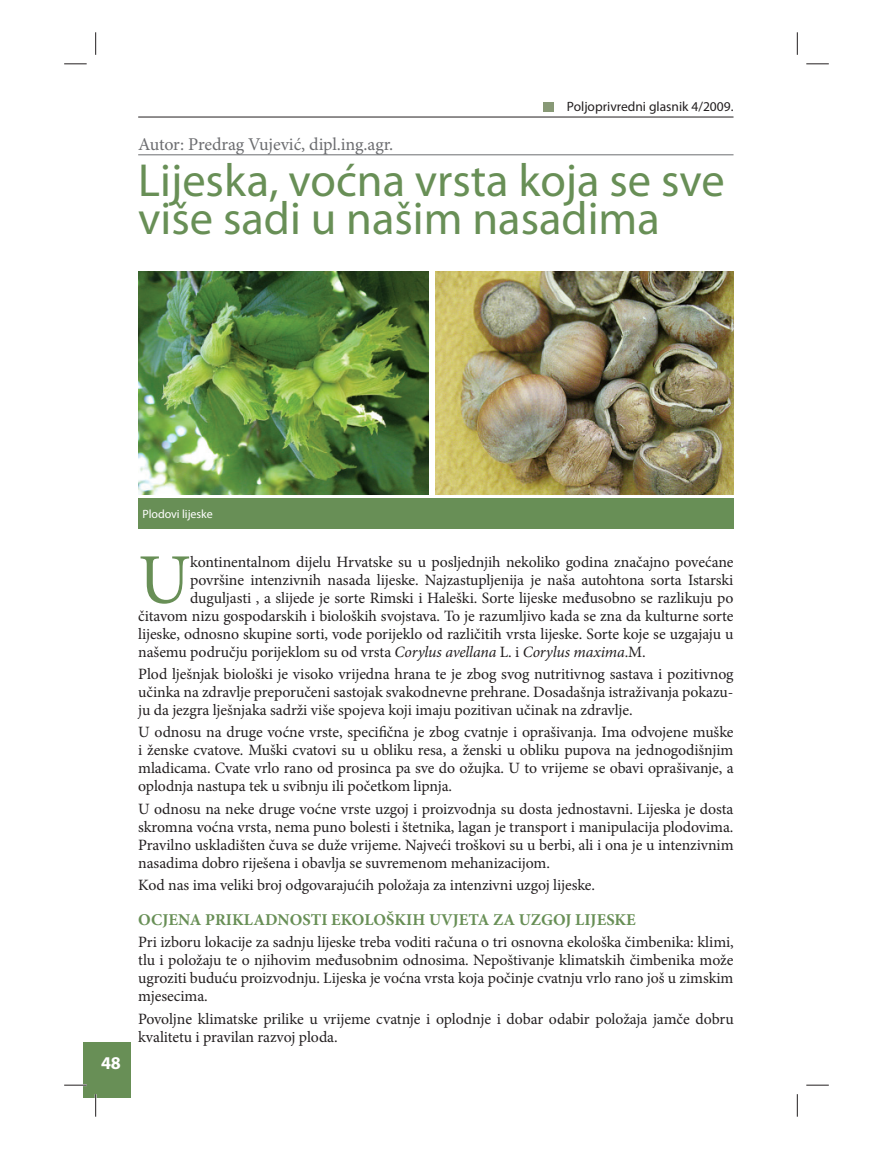
<style>
.page{position:relative;width:893px;height:1149px;background:#fff}
.page>*{position:absolute;margin:0;border:0;box-sizing:border-box;transform-origin:0 0}
.t1{font:71.1px "Minion Pro";color:#688f56}
.t2{font:46.5px/37.5px "Myriad Pro";color:#688f56}
.t3{font:18px "Minion Pro";letter-spacing:-.005em;color:#6c6d70}
.t4{font:700 18px "Myriad Pro";color:#fff}
.t5{font:700 16.5px "Minion Pro";letter-spacing:.005em;color:#688f56}
.t6{font:15.75px/18px "Minion Pro";letter-spacing:-.005em;color:#231f20;text-align:justify}
.t7{font:13.5px "Myriad Pro";color:#231f20}
.t8{font:12px "Myriad Pro";letter-spacing:-.005em;color:#fff}
.s1{font-style:italic}
</style>
<div class="page">
<div style="left:83px;top:1042px;width:48px;height:55px;background:#688f56"></div>
<hr style="left:138px;top:117px;width:595px;height:1px;background:#231f20">
<div style="left:543px;top:102px;width:11px;height:10px;background:#889976"></div>
<hr style="left:138px;top:154px;width:595px;height:1px;background:#6c6d70">
<img style="left:138px;top:271px;width:291px;height:223px">
<div style="left:138px;top:497px;width:595px;height:31px;background:#688f56"></div>
<img style="left:436px;top:271px;width:297px;height:223px">
<hr style="left:64px;top:1083px;width:23px;height:2px;background:#fff">
<hr style="left:95px;top:1093px;width:2px;height:23px;background:#fff">
<svg style="left:64px;top:64px;width:23px;height:1px"></svg>
<svg style="left:806px;top:64px;width:23px;height:1px"></svg>
<svg style="left:64px;top:1084px;width:23px;height:1px"></svg>
<svg style="left:806px;top:1084px;width:23px;height:1px"></svg>
<svg style="left:95px;top:32px;width:1px;height:23px"></svg>
<svg style="left:95px;top:1093px;width:1px;height:23px"></svg>
<svg style="left:797px;top:32px;width:1px;height:23px"></svg>
<svg style="left:797px;top:1094px;width:1px;height:22px"></svg>
<p class="t7" style="left:567px;top:101px;width:168px">Poljoprivredni glasnik 4/2009.</p>
<p class="t3" style="left:138px;top:137px;width:257px">Autor: Predrag Vujević, dipl.ing.agr.</p>
<h2 class="t2" style="left:138px;top:166px;width:588px">Lijeska, voćna vrsta koja se sve više sadi u našim nasadima</h2>
<p class="t4" style="left:101px;top:1055px;width:21px">48</p>
<p class="t8" style="left:142px;top:509px;width:72px">Plodovi lijeske</p>
<h1 class="t1" style="left:138px;top:551px;width:54px">U</h1>
<p class="t6" style="left:190px;top:553px;width:545px">kontinentalnom dijelu Hrvatske su u posljednjih nekoliko godina značajno povećane</p>
<p class="t6" style="left:190px;top:571px;width:545px">površine intenzivnih nasada lijeske. Najzastupljenija je naša autohtona sorta Istarski</p>
<p class="t6" style="left:190px;top:589px;width:545px">duguljasti , a slijede je sorte Rimski i Haleški. Sorte lijeske međusobno se razlikuju po</p>
<p class="t6" style="left:138px;top:607px;width:597px">čitavom nizu gospodarskih i bioloških svojstava. To je razumljivo kada se zna da kulturne sorte</p>
<p class="t6" style="left:138px;top:625px;width:597px">lijeske, odnosno skupine sorti, vode porijeklo od različitih vrsta lijeske. Sorte koje se uzgajaju u</p>
<p class="t6" style="left:138px;top:643px;width:509px">našemu području porijeklom su od vrsta <span class="s1">Corylus avellana</span> L. i <span class="s1">Corylus maxima</span>.M.</p>
<p class="t6" style="left:138px;top:666px;width:597px">Plod lješnjak biološki je visoko vrijedna hrana te je zbog svog nutritivnog sastava i pozitivnog učinka na zdravlje preporučeni sastojak svakodnevne prehrane. Dosadašnja istraživanja pokazu&shy;ju da jezgra lješnjaka sadrži više spojeva koji imaju pozitivan učinak na zdravlje.</p>
<p class="t6" style="left:138px;top:724px;width:597px">U odnosu na druge voćne vrste, specifična je zbog cvatnje i oprašivanja. Ima odvojene muške i ženske cvatove. Muški cvatovi su u obliku resa, a ženski u obliku pupova na jednogodišnjim mladicama. Cvate vrlo rano od prosinca pa sve do ožujka. U to vrijeme se obavi oprašivanje, a oplodnja nastupa tek u svibnju ili početkom lipnja.</p>
<p class="t6" style="left:138px;top:800px;width:597px">U odnosu na neke druge voćne vrste uzgoj i proizvodnja su dosta jednostavni. Lijeska je dosta skromna voćna vrsta, nema puno bolesti i štetnika, lagan je transport i manipulacija plodovima.<br>Pravilno uskladišten čuva se duže vrijeme. Najveći troškovi su u berbi, ali i ona je u intenzivnim nasadima dobro riješena i obavlja se suvremenom mehanizacijom.</p>
<p class="t6" style="left:138px;top:876px;width:458px">Kod nas ima veliki broj odgovarajućih položaja za intenzivni uzgoj lijeske.</p>
<p class="t5" style="left:138px;top:912px;width:499px">OCJENA PRIKLADNOSTI EKOLOŠKIH UVJETA ZA UZGOJ LIJESKE</p>
<p class="t6" style="left:138px;top:934px;width:597px">Pri izboru lokacije za sadnju lijeske treba voditi računa o tri osnovna ekološka čimbenika: klimi, tlu i položaju te o njihovim međusobnim odnosima. Nepoštivanje klimatskih čimbenika može ugroziti buduću proizvodnju. Lijeska je voćna vrsta koja počinje cvatnju vrlo rano još u zimskim mjesecima.</p>
<p class="t6" style="left:138px;top:1010px;width:597px">Povoljne klimatske prilike u vrijeme cvatnje i oplodnje i dobar odabir položaja jamče dobru kvalitetu i pravilan razvoj ploda.</p>
</div>
